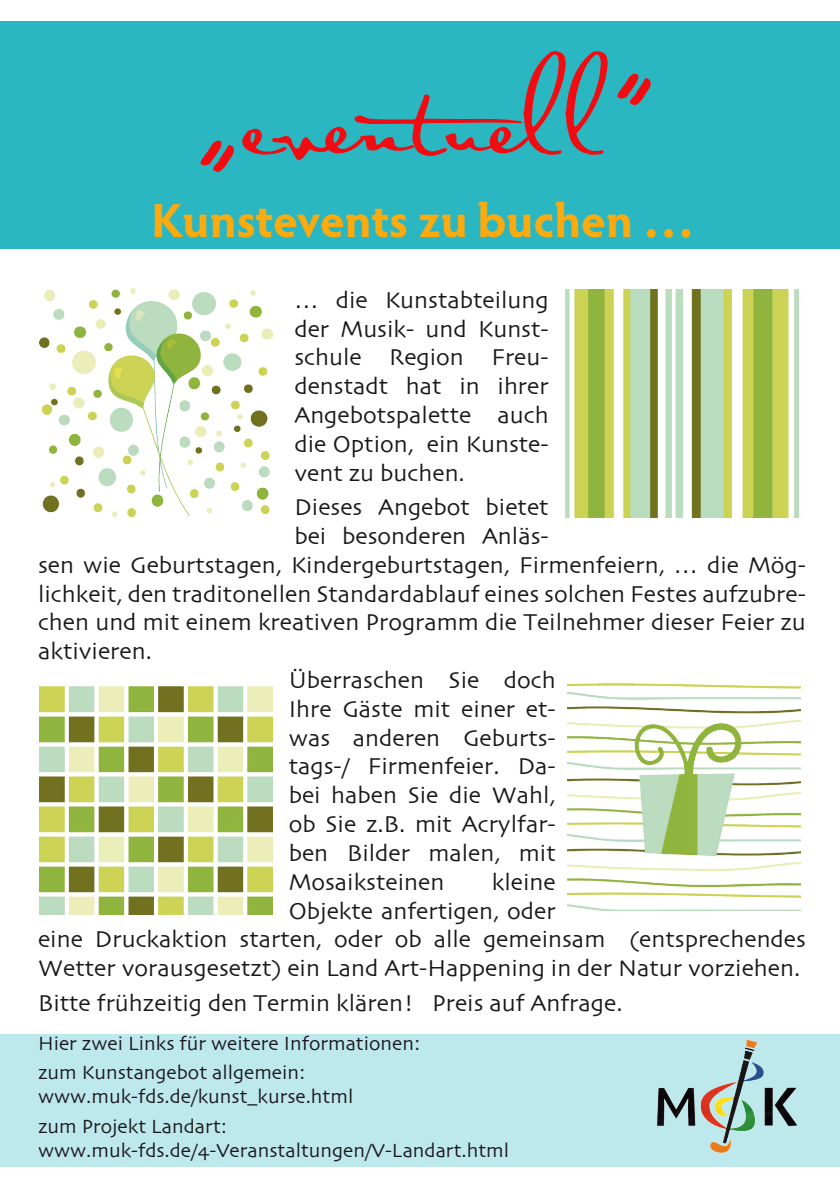
<style>
.page{position:relative;width:840px;height:1191px;background:#fff}
.page>*{position:absolute;margin:0;border:0;box-sizing:border-box;transform-origin:0 0}
.t1{font:96px "Satisfaction Pro";color:#f10c12}
.t2{font:700 48px "Hypatia Sans Pro";letter-spacing:-.005em;color:#fcaa0d}
.t3{font:24px/28.8px "Skia";color:#1a171c;text-align:justify}
.t4{font:20px/29.6px "Skia";color:#1a171c}
</style>
<div class="page">
<div style="left:0;top:21px;width:839px;height:228px;background:#2bb7c2"></div>
<img style="left:39px;top:289px;width:233px;height:227px">
<img style="left:565px;top:289px;width:233px;height:228px">
<img style="left:39px;top:686px;width:233px;height:228px">
<img style="left:567px;top:683px;width:232px;height:227px">
<div style="left:0;top:1034px;width:839px;height:133px;background:#bde8ec"></div>
<img style="left:657px;top:1039px;width:141px;height:114px">
<h1 class="t1" style="left:190px;top:61px;width:467px">„eventuell”</h1>
<h2 class="t2" style="left:151px;top:186px;width:544px">Kunstevents zu buchen …</h2>
<p class="t3" style="left:294px;top:287px;width:256px">… die Kunstabteilung der Musik- und Kunst&shy;schule Region Freu&shy;denstadt hat in ihrer Angebotspalette auch die Option, ein Kunste&shy;vent zu buchen.</p>
<p class="t3" style="left:294px;top:494px;width:255px">Dieses Angebot bietet</p>
<p class="t3" style="left:294px;top:523px;width:255px">bei besonderen Anläs-</p>
<p class="t3" style="left:38px;top:552px;width:769px">sen wie Geburtstagen, Kindergeburtstagen, Firmenfeiern, … die Mög-</p>
<p class="t3" style="left:38px;top:581px;width:769px">lichkeit, den traditonellen Standardablauf eines solchen Festes aufzubre-</p>
<p class="t3" style="left:38px;top:609px;width:768px">chen und mit einem kreativen Programm die Teilnehmer dieser Feier zu</p>
<p class="t3" style="left:38px;top:638px;width:115px">aktivieren.</p>
<p class="t3" style="left:288px;top:667px;width:268px">Überraschen Sie doch</p>
<p class="t3" style="left:288px;top:696px;width:268px">Ihre Gäste mit einer et-</p>
<p class="t3" style="left:288px;top:725px;width:268px">was anderen Geburts-</p>
<p class="t3" style="left:288px;top:753px;width:268px">tags-/ Firmenfeier. Da-</p>
<p class="t3" style="left:288px;top:782px;width:268px">bei haben Sie die Wahl,</p>
<p class="t3" style="left:288px;top:811px;width:268px">ob Sie z.B. mit Acrylfar-</p>
<p class="t3" style="left:288px;top:840px;width:268px">ben Bilder malen, mit</p>
<p class="t3" style="left:288px;top:869px;width:157px">Mosaiksteinen</p>
<p class="t3" style="left:491px;top:869px;width:65px">kleine</p>
<p class="t3" style="left:288px;top:897px;width:268px">Objekte anfertigen, oder</p>
<p class="t3" style="left:38px;top:926px;width:769px">eine Druckaktion starten, oder ob alle gemeinsam (entsprechendes</p>
<p class="t3" style="left:38px;top:955px;width:763px">Wetter vorausgesetzt) ein Land Art-Happening in der Natur vorziehen.</p>
<p class="t3" style="left:38px;top:989px;width:585px">Bitte frühzeitig den Termin klären! Preis auf Anfrage.</p>
<p class="t4" style="left:38px;top:1029px;width:383px">Hier zwei Links für weitere Informationen: zum Kunstangebot allgemein:</p>
<p class="t4" style="left:38px;top:1083px;width:316px">www.muk-fds.de/kunst_kurse.html zum Projekt Landart:</p>
<p class="t4" style="left:38px;top:1136px;width:472px">www.muk-fds.de/4-Veranstaltungen/V-Landart.html</p>
</div>
